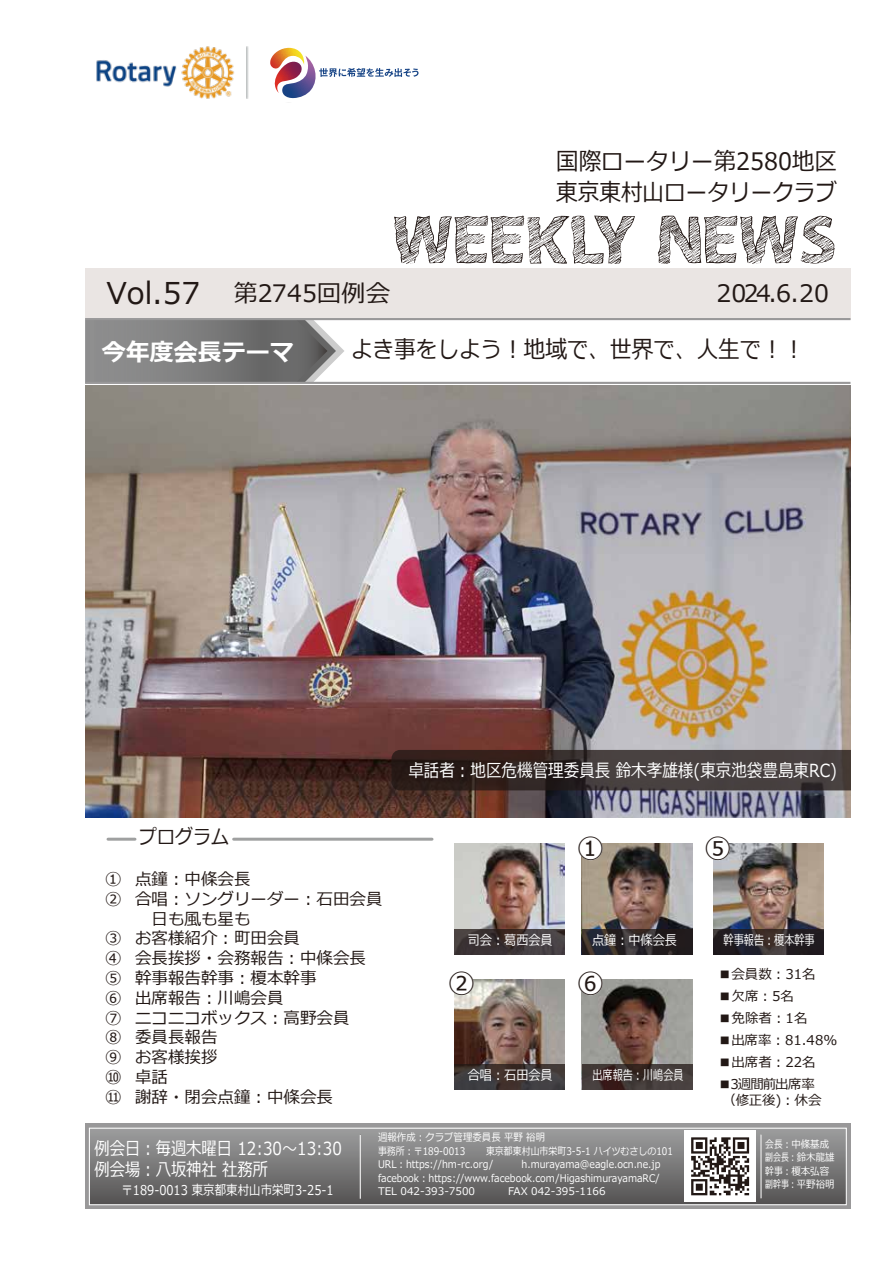
<style>
.page{position:relative;width:893px;height:1263px;background:#fff}
.page>*{position:absolute;margin:0;border:0;box-sizing:border-box;transform-origin:0 0}
.t1{font:30px "Meiryo";color:#221815}
.t2{font:27px "Meiryo";color:#221815}
.t3{font:24px "Meiryo";color:#221815;scale:.9 1}
.t4{font:24px "Meiryo";color:#221815}
.t5{font:24px "Meiryo";color:#221815;scale:.94 1}
.t6{font:700 24px "Meiryo";color:#fff}
.t7{font:19.95px "Meiryo";color:#221815;scale:.9 1}
.t8{font:18px/20.7px "Meiryo";color:#fff;scale:.85 1}
.t9{font:18px "Meiryo";color:#fff;scale:.86 1}
.t10{font:16.5px/19.8px "Meiryo";color:#221815}
.t11{font:13.5px "Meiryo";color:#221815}
.t12{font:13.5px "Meiryo";color:#fff;scale:.85 1}
.t13{font:13.5px "Meiryo";color:#fff;scale:.9 1}
.t14{font:13.5px "Meiryo";color:#fff;scale:.75 1}
.t15{font:13.5px/16.2px "Meiryo";letter-spacing:-.035em;color:#221815;text-align:center}
.t16{font:10.5px/13.5px "Meiryo";color:#fff;scale:.85 1}
.t17{font:10.5px "Meiryo";color:#fff;scale:.9 1}
.t18{font:10.5px/13.5px "Meiryo";color:#fff;scale:.83 1}
.t19{font:10.5px "Meiryo";color:#fff}
</style>
<div class="page">
<img style="left:454px;top:844px;width:111px;height:85px">
<img style="left:582px;top:844px;width:110px;height:85px">
<img style="left:713px;top:844px;width:110px;height:85px">
<img style="left:454px;top:979px;width:111px;height:85px">
<img style="left:582px;top:979px;width:110px;height:85px">
<img style="left:85px;top:385px;width:766px;height:432px">
<svg style="left:392px;top:750px;width:458px;height:40px"></svg>
<div style="left:85px;top:1124px;width:765px;height:85px;background:linear-gradient(to right,#999899,#999899)"></div>
<div style="left:89px;top:1128px;width:757px;height:77px;background:linear-gradient(to bottom,#9e9e9f,#545252)"></div>
<div style="left:89px;top:1128px;width:758px;height:77px;border:1px solid #fff"></div>
<hr style="left:760px;top:1134px;width:2px;height:64px;background:#fff">
<hr style="left:360px;top:1135px;width:1px;height:64px;background:#fff">
<div style="left:684px;top:1130px;width:72px;height:72px;background:#fff"></div>
<svg style="left:691px;top:1137px;width:58px;height:58px"></svg>
<svg style="left:454px;top:929px;width:111px;height:26px"></svg>
<svg style="left:582px;top:929px;width:111px;height:26px;fill:#221e20"></svg>
<svg style="left:713px;top:929px;width:111px;height:26px;fill:#201c21"></svg>
<svg style="left:454px;top:1064px;width:111px;height:26px;fill:#403b3d"></svg>
<svg style="left:582px;top:1064px;width:111px;height:26px;fill:#423a38"></svg>
<svg style="left:581px;top:843px;width:22px;height:17px"></svg>
<svg style="left:581px;top:979px;width:22px;height:16px"></svg>
<svg style="left:454px;top:979px;width:20px;height:16px"></svg>
<svg style="left:713px;top:843px;width:17px;height:17px"></svg>
<hr style="left:108px;top:838px;width:27px;height:3px;background:#9fa0a0">
<hr style="left:234px;top:838px;width:198px;height:3px;background:#9fa0a0">
<svg style="left:85px;top:320px;width:259px;height:62px"></svg>
<div style="left:85px;top:268px;width:765px;height:51px;background:#eae5e3"></div>
<hr style="left:85px;top:382px;width:765px;height:2px;background:#999899">
<hr style="left:85px;top:318px;width:765px;height:2px;background:#999899">
<svg style="left:394px;top:216px;width:241px;height:48px"></svg>
<svg style="left:658px;top:216px;width:177px;height:48px"></svg>
<img style="left:96px;top:46px;width:153px;height:53px">
<svg style="left:270px;top:48px;width:148px;height:50px"></svg>
<h3 class="t5" style="left:556px;top:145px;width:300px">国際ロータリー第2580地区</h3>
<h3 class="t3" style="left:556px;top:176px;width:313px">東京東村山ロータリークラブ</h3>
<h1 class="t1" style="left:106px;top:273px;width:95px">Vol.57</h1>
<h3 class="t6" style="left:102px;top:336px;width:193px">今年度会長テーマ</h3>
<h3 class="t3" style="left:351px;top:333px;width:506px">よき事をしよう︕地域で、世界で、人生で︕︕</h3>
<h3 class="t4" style="left:234px;top:276px;width:158px">第2745回例会</h3>
<h3 class="t4" style="left:716px;top:276px;width:114px">2024.6.20</h3>
<p class="t10" style="left:105px;top:870px;width:18px">①<br>②</p>
<p class="t10" style="left:105px;top:929px;width:18px;text-align:justify">③<br>④<br>⑤<br>⑥<br>⑦<br>⑧<br>⑨ ⑩ ⑪</p>
<p class="t7" style="left:139px;top:823px;width:101px">プログラム</p>
<p class="t10" style="left:135px;top:870px;width:249px">点鐘︓中條会長<br>合唱︓ソングリーダー︓石田会員　日も風も星も<br>お客様紹介︓町田会員<br>会長挨拶・会務報告︓中條会長幹事報告幹事︓榎本幹事<br>出席報告︓川嶋会員<br>ニコニコボックス︓高野会員<br>委員長報告<br>お客様挨拶<br>卓話<br>謝辞・閉会点鐘︓中條会長</p>
<p class="t9" style="left:408px;top:758px;width:500px">卓話者︓地区危機管理委員長 鈴木孝雄様(東京池袋豊島東RC)</p>
<h2 class="t2" style="left:577px;top:829px;width:28px">①</h2>
<h2 class="t2" style="left:705px;top:829px;width:28px">⑤</h2>
<p class="t13" style="left:592px;top:930px;width:96px">点鐘︓中條会長</p>
<p class="t13" style="left:468px;top:930px;width:96px">司会︓葛西会員</p>
<p class="t14" style="left:724px;top:930px;width:123px">幹事報告︓榎本幹事</p>
<h2 class="t2" style="left:448px;top:964px;width:28px">②</h2>
<h2 class="t2" style="left:577px;top:964px;width:28px">⑥</h2>
<p class="t13" style="left:468px;top:1065px;width:96px">合唱︓石田会員</p>
<p class="t14" style="left:592px;top:1065px;width:123px">出席報告︓川嶋会員</p>
<p class="t11" style="left:718px;top:965px;width:99px">■会員数︓31名</p>
<p class="t11" style="left:718px;top:1009px;width:91px">■免除者︓1名</p>
<p class="t11" style="left:718px;top:987px;width:77px">■欠席︓5名</p>
<p class="t11" style="left:718px;top:1030px;width:121px">■出席率︓81.48%</p>
<p class="t15" style="left:718px;top:1076px;width:105px">■3週間前出席率（修正後)︓休会</p>
<p class="t11" style="left:718px;top:1052px;width:99px">■出席者︓22名</p>
<p class="t8" style="left:94px;top:1139px;width:293px">例会日︓毎週木曜日 12:30～13:30例会場︓八坂神社 社務所</p>
<p class="t12" style="left:122px;top:1181px;width:251px">〒189-0013 東京都東村山市栄町3-25-1</p>
<p class="t17" style="left:378px;top:1130px;width:187px">週報作成︓クラブ管理委員長 平野 裕明</p>
<p class="t16" style="left:378px;top:1145px;width:333px">事務所︓〒189-0013<br>URL︓https://hm-rc.org/ facebook︓https://www.facebook.com/HigashimurayamaRC/</p>
<p class="t16" style="left:486px;top:1145px;width:221px">東京都東村山市栄町3-5-1 ハイツむさしの101</p>
<p class="t17" style="left:522px;top:1157px;width:156px">h.murayama@eagle.ocn.ne.jp</p>
<p class="t19" style="left:378px;top:1184px;width:99px">TEL 042-393-7500</p>
<p class="t19" style="left:508px;top:1184px;width:99px">FAX 042-395-1166</p>
<p class="t18" style="left:765px;top:1138px;width:85px">会長︓中條基成副会長︓鈴木龍雄幹事︓榎本弘容副幹事︓平野裕明</p>
</div>
